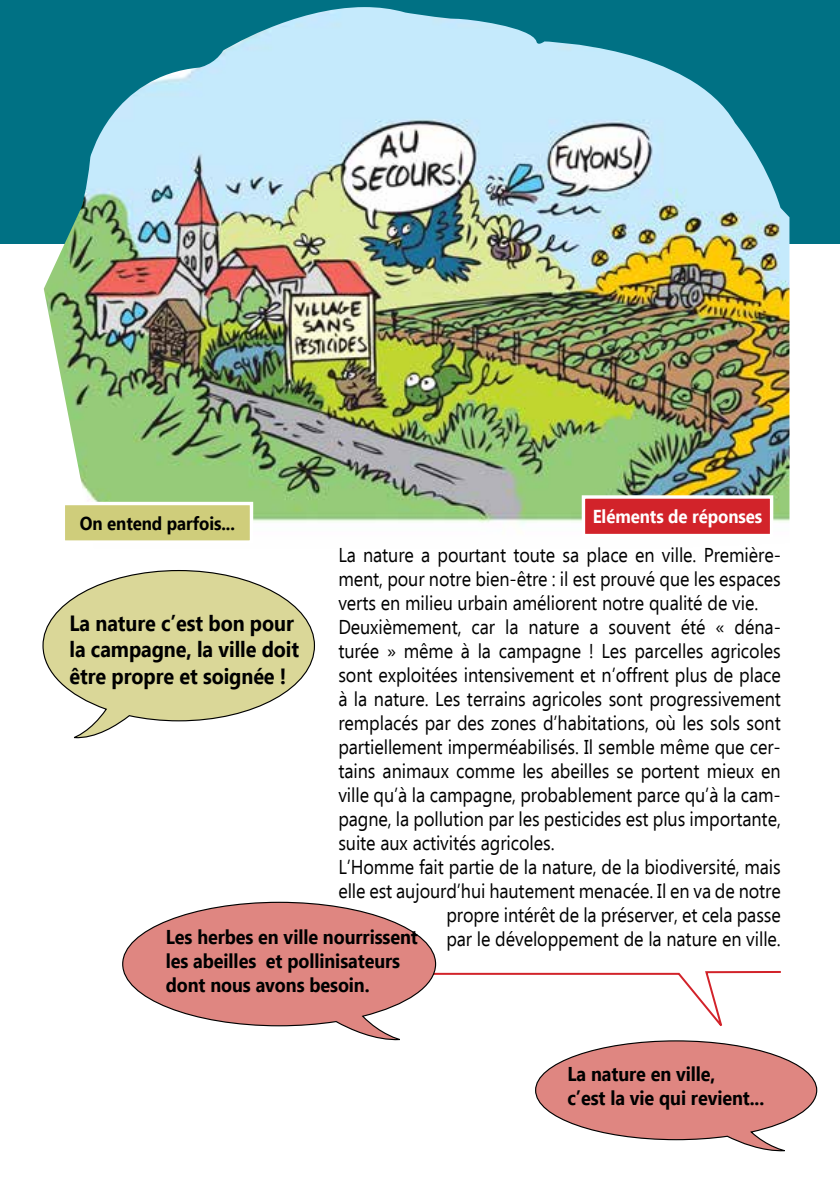
<style>
.page{position:relative;width:840px;height:1191px;background:#fff}
.page>*{position:absolute;margin:0;border:0;box-sizing:border-box;transform-origin:0 0}
.t1{font:700 22px/26.4px "Ebrima";letter-spacing:-.005em;color:#000;scale:.9 1}
.t2{font:20px "Ebrima";letter-spacing:-.005em;color:#000;scale:.9 1}
.t3{font:700 20px/24px "Ebrima";letter-spacing:-.005em;color:#000;scale:.9 1}
.t4{font:700 18.8px "Ebrima";letter-spacing:-.005em;color:#000;scale:.9 1}
.t5{font:700 18.8px "Ebrima";letter-spacing:-.005em;color:#fff;scale:.9 1}
</style>
<div class="page">
<div style="left:0;top:0;width:839px;height:243px;background:#007184"></div>
<img style="left:44px;top:7px;width:745px;height:517px">
<svg style="left:42px;top:570px;width:273px;height:169px"></svg>
<div style="left:583px;top:497px;width:188px;height:38px;background:#d2232a"></div>
<div style="left:581px;top:495px;width:191px;height:42px;border:3px solid #fff"></div>
<div style="left:63px;top:503px;width:188px;height:39px;background:#cfcd7b"></div>
<div style="left:62px;top:502px;width:191px;height:42px;border:3px solid #fff"></div>
<svg style="left:122px;top:901px;width:314px;height:126px"></svg>
<svg style="left:336px;top:970px;width:481px;height:181px"></svg>
<p class="t4" style="left:80px;top:509px;width:174px">On entend parfois...</p>
<p class="t5" style="left:592px;top:502px;width:190px">Eléments de réponses</p>
<p class="t2" style="left:338px;top:540px;width:493px">La nature a pourtant toute sa place en ville. Première-</p>
<p class="t2" style="left:338px;top:564px;width:493px">ment, pour notre bien-être : il est prouvé que les espaces</p>
<p class="t2" style="left:338px;top:588px;width:468px">verts en milieu urbain améliorent notre qualité de vie.</p>
<p class="t2" style="left:338px;top:612px;width:493px">Deuxièmement, car la nature a souvent été « déna-</p>
<p class="t2" style="left:338px;top:636px;width:493px">turée » même à la campagne ! Les parcelles agricoles</p>
<p class="t2" style="left:338px;top:660px;width:493px">sont exploitées intensivement et n’offrent plus de place</p>
<p class="t2" style="left:338px;top:684px;width:493px">à la nature. Les terrains agricoles sont progressivement</p>
<p class="t2" style="left:338px;top:708px;width:493px">remplacés par des zones d’habitations, où les sols sont</p>
<p class="t2" style="left:338px;top:732px;width:493px">partiellement imperméabilisés. Il semble même que cer-</p>
<p class="t2" style="left:338px;top:756px;width:493px">tains animaux comme les abeilles se portent mieux en</p>
<p class="t2" style="left:338px;top:780px;width:493px">ville qu’à la campagne, probablement parce qu’à la cam-</p>
<p class="t2" style="left:338px;top:804px;width:493px">pagne, la pollution par les pesticides est plus importante,</p>
<p class="t2" style="left:338px;top:828px;width:242px">suite aux activités agricoles.</p>
<p class="t2" style="left:338px;top:852px;width:493px">L’Homme fait partie de la nature, de la biodiversité, mais</p>
<p class="t2" style="left:338px;top:876px;width:493px">elle est aujourd’hui hautement menacée. Il en va de notre</p>
<p class="t2" style="left:446px;top:900px;width:373px">propre intérêt de la préserver, et cela passe</p>
<p class="t2" style="left:446px;top:924px;width:373px">par le développement de la nature en ville.</p>
<p class="t1" style="left:69px;top:609px;width:256px">La nature c’est bon pour la campagne, la ville doit être propre et soignée !</p>
<p class="t3" style="left:166px;top:924px;width:281px">Les herbes en ville nourrissent les abeilles et pollinisateurs dont nous avons besoin.</p>
<p class="t3" style="left:567px;top:1061px;width:220px">La nature en ville,<br>c’est la vie qui revient...</p>
</div>
